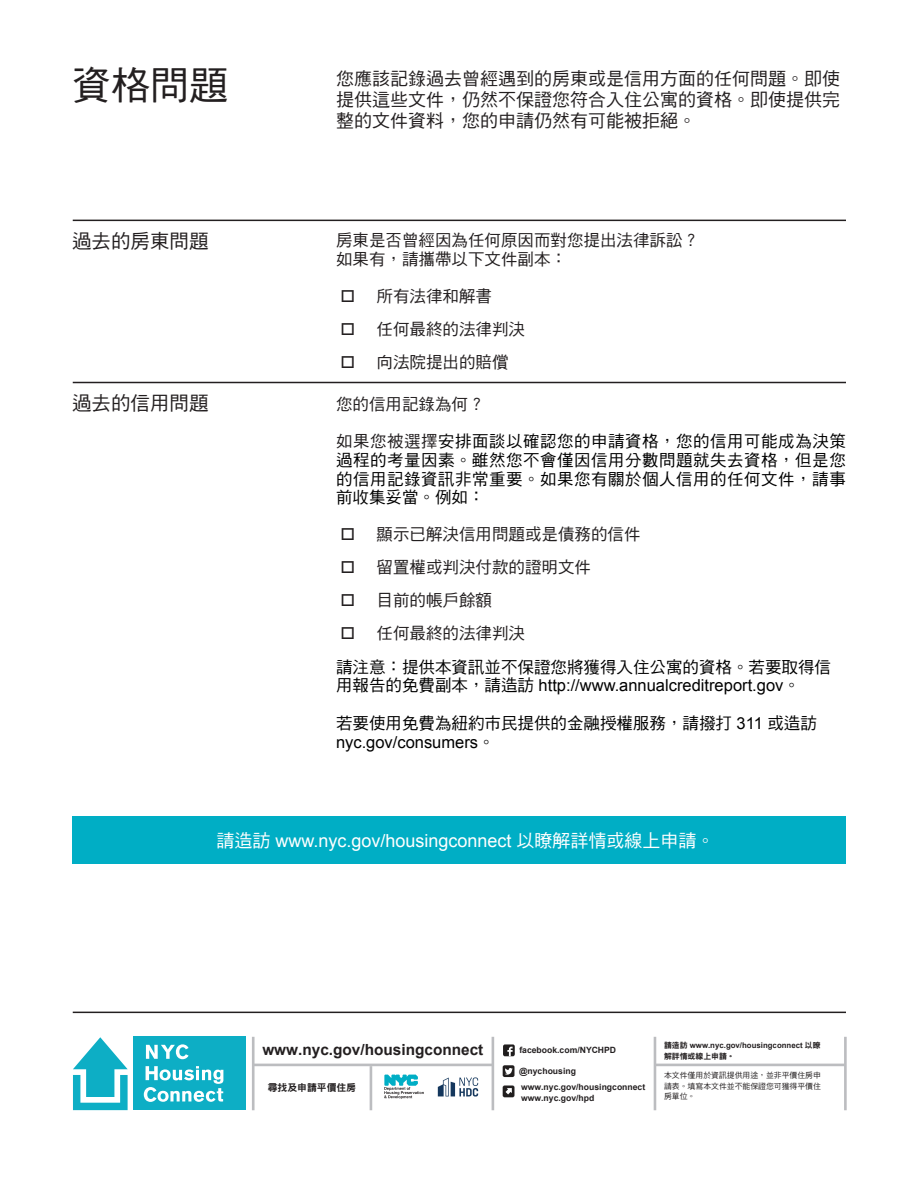
<style>
.page{position:relative;width:918px;height:1188px;background:#fff}
.page>*{position:absolute;margin:0;border:0;box-sizing:border-box;transform-origin:0 0}
.t1{font:39px "DF Hei Std W5";color:#231f20}
.t2{font:19.5px "DF Hei Std W5";color:#231f20}
.Arial_Main_Text{font:18px/21px "DF Hei Std W5";color:#231f20;text-align:justify}
.Paragraph_Style_1{font:18px "Arial";color:#fff}
.Paragraph_Style_1-2{font:16.5px/18.8px "DF Hei Std W5";color:#000}
.Paragraph_Style_1-3{font:16.5px/18.8px "DF Hei Std W5";color:#231f20}
.t3{font:700 15.3px "Arial";color:#231f20}
.t4{font:9.75px "DF Hei Std W9";color:#231f20}
.t5{font:700 8.7px "Arial";color:#231f20}
.t6{font:7.8px/10.5px "DF Hei Std W5";color:#231f20;text-align:justify}
.t7{font:700 7.8px "Arial";color:#231f20}
.t8{font:7.8px "DF Hei Std W9";color:#231f20}
.s1{color:#231f20}
.s2{font-family:"Arial"}
.s3{font-family:"DF Hei Std W5"}
.s4{font-family:"DF Hei Std W9";font-weight:400}
</style>
<div class="page">
<div style="left:73px;top:816px;width:773px;height:48px;background:#00aec5"></div>
<hr style="left:73px;top:220px;width:773px;height:1px;background:#231f20">
<hr style="left:73px;top:382px;width:773px;height:1px;background:#231f20">
<hr style="left:73px;top:1012px;width:773px;height:1px;background:#231f20">
<svg style="left:503px;top:1044px;width:12px;height:12px"></svg>
<svg style="left:503px;top:1065px;width:11px;height:12px"></svg>
<svg style="left:503px;top:1086px;width:11px;height:11px"></svg>
<div style="left:133px;top:1037px;width:112px;height:73px;background:#0daec5"></div>
<svg style="left:146px;top:1044px;width:43px;height:15px"></svg>
<svg style="left:144px;top:1066px;width:79px;height:36px"></svg>
<svg style="left:73px;top:1037px;width:55px;height:73px"></svg>
<hr style="left:253px;top:1064px;width:240px;height:2px;background:#bcbdc0">
<hr style="left:656px;top:1064px;width:189px;height:2px;background:#bcbdc0">
<img style="left:437px;top:1077px;width:42px;height:20px">
<svg style="left:384px;top:1075px;width:40px;height:24px"></svg>
<hr style="left:654px;top:1037px;width:2px;height:73px;background:#bcbdc0">
<hr style="left:844px;top:1037px;width:3px;height:73px;background:#bcbdc0">
<hr style="left:252px;top:1037px;width:3px;height:73px;background:#bcbdc0">
<hr style="left:492px;top:1037px;width:2px;height:73px;background:#bcbdc0">
<hr style="left:370px;top:1066px;width:2px;height:44px;background:#bcbdc0">
<p class="t1" style="left:72px;top:64px;width:157px">資格問題</p>
<p class="t2" style="left:72px;top:231px;width:138px">過去的房東問題</p>
<p class="t2" style="left:72px;top:393px;width:138px">過去的信用問題</p>
<p class="Arial_Main_Text" style="left:336px;top:68px;width:505px">您應該記錄過去曾經遇到的房東或是信用方面的任何問題。即使提供這些文件，仍然不保證您符合入住公寓的資格。即使提供完整的文件資料，您的申請仍然有可能被拒絕。</p>
<p class="Paragraph_Style_1-3" style="left:336px;top:231px;width:364px">房東是否曾經因為任何原因而對您提出法律訴訟？如果有，請攜帶以下文件副本：</p>
<p class="Paragraph_Style_1-3" style="left:341px;top:286px;width:153px">□ 所有法律和解書</p>
<p class="Paragraph_Style_1-3" style="left:341px;top:319px;width:186px">□ 任何最終的法律判決</p>
<p class="Paragraph_Style_1-3" style="left:341px;top:352px;width:170px">□ 向法院提出的賠償</p>
<p class="Paragraph_Style_1-3" style="left:336px;top:394px;width:150px">您的信用記錄為何？</p>
<p class="Paragraph_Style_1-2" style="left:336px;top:431px;width:511px;text-align:justify"><span class="s1">如果您被選擇</span>安排面談以確認您的申請資格，您的信用可能成為決策過程的考量因素。雖然您不會僅因信用分數問題就失去資格，但是您的信用記錄資訊非常重要。如果您有關於個人信用的任何文件，請事前收集妥當。例如：</p>
<p class="Paragraph_Style_1-3" style="left:341px;top:524px;width:302px">□ 顯示已解決信用問題或是債務的信件</p>
<p class="Paragraph_Style_1-3" style="left:341px;top:557px;width:252px">□ 留置權或判決付款的證明文件</p>
<p class="Paragraph_Style_1-3" style="left:341px;top:590px;width:153px">□ 目前的帳戶餘額</p>
<p class="Paragraph_Style_1-3" style="left:341px;top:623px;width:186px">□ 任何最終的法律判決</p>
<p class="Paragraph_Style_1-2" style="left:336px;top:657px;width:496px">請注意：提供本資訊並不保證您將獲得入住公寓的資格。若要取得信用報告的免費副本，請造訪 <span class="s2">http://www.annualcreditreport.gov</span>。</p>
<p class="Paragraph_Style_1-2" style="left:336px;top:713px;width:482px">若要使用免費為紐約市民提供的金融授權服務，請撥打 <span class="s2">311</span> 或造訪<span class="s2">nyc.gov/consumers</span>。</p>
<p class="Paragraph_Style_1" style="left:216px;top:828px;width:500px"><span class="s3">請造訪</span> www.nyc.gov/housingconnect <span class="s3">以瞭解詳情或線上申請。</span></p>
<p class="t7" style="left:664px;top:1040px;width:158px"><span class="s4">請造訪</span> www.nyc.gov/housingconnect <span class="s4">以瞭</span></p>
<p class="t8" style="left:664px;top:1052px;width:72px">解詳情或線上申請。</p>
<p class="t3" style="left:262px;top:1039px;width:223px">www.nyc.gov/housingconnect</p>
<p class="t5" style="left:519px;top:1044px;width:98px">facebook.com/NYCHPD</p>
<p class="t5" style="left:519px;top:1065px;width:58px">@nychousing</p>
<p class="t4" style="left:268px;top:1082px;width:90px">尋找及申請平價住房</p>
<p class="t6" style="left:664px;top:1070px;width:158px">本文件僅用於資訊提供用途，並非平價住房申請表。填寫本文件並不能保證您可獲得平價住房單位。</p>
<p class="t5" style="left:521px;top:1081px;width:126px">www.nyc.gov/housingconnect</p>
<p class="t5" style="left:521px;top:1092px;width:75px">www.nyc.gov/hpd</p>
</div>
